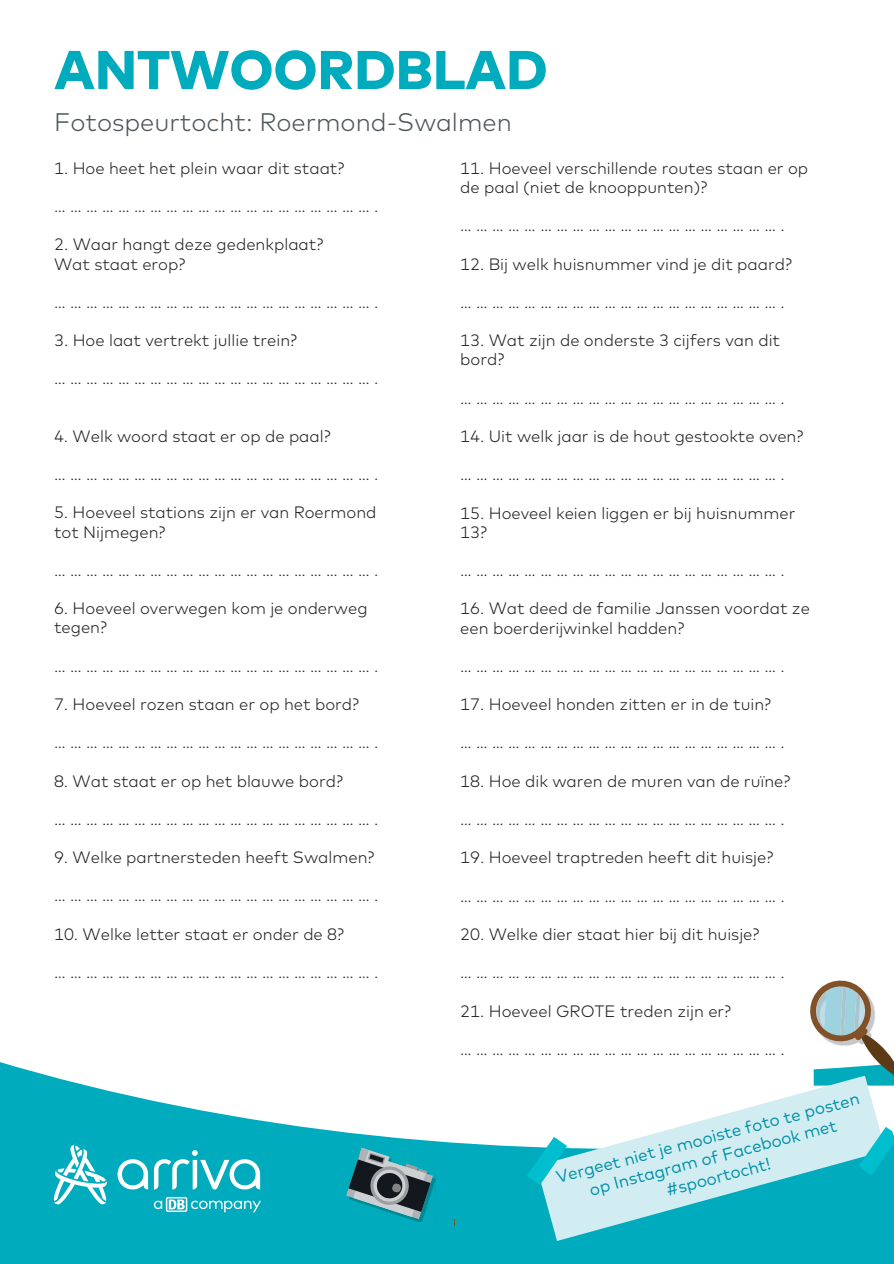
<style>
.page{position:relative;width:894px;height:1264px;background:#fff}
.page>*{position:absolute;margin:0;border:0;box-sizing:border-box;transform-origin:0 0}
.t1{font:800 54.45px "Mark";color:#00abbd}
.t2{font:300 25.35px "Mark";color:#4e555a}
.t3{font:17.1px/20.2px "Mark Pro";color:#0091a8;text-align:center}
.t4{font:300 16.5px/19.2px "Mark";color:#231f20}
</style>
<div class="page">
<svg style="left:0;top:1062px;width:893px;height:201px;fill:#00abbd"></svg>
<svg style="left:154px;top:1196px;width:107px;height:16px;background:#45c1ce"></svg>
<svg style="left:117px;top:1159px;width:31px;height:30px"></svg>
<svg style="left:154px;top:1150px;width:106px;height:39px"></svg>
<svg style="left:54px;top:1144px;width:53px;height:60px"></svg>
<svg style="left:395px;top:1120px;width:32px;height:18px"></svg>
<svg style="left:346px;top:1147px;width:108px;height:91px;background:#27929e"></svg>
<svg style="left:324px;top:1133px;width:7px;height:52px"></svg>
<svg style="left:536px;top:1226px;width:349px;height:14px;background:#12b0c1"></svg>
<svg style="left:526px;top:980px;width:367px;height:246px"></svg>
<h1 class="t1" style="left:54px;top:34px;width:495px">ANTWOORDBLAD</h1>
<h2 class="t2" style="left:54px;top:105px;width:459px">Fotospeurtocht: Roermond-Swalmen</h2>
<p class="t4" style="left:54px;top:158px;width:292px">1. Hoe heet het plein waar dit staat?</p>
<p class="t4" style="left:54px;top:196px;width:326px">…………………………………………………….</p>
<p class="t4" style="left:54px;top:234px;width:271px">2. Waar hangt deze gedenkplaat?<br>Wat staat erop?</p>
<p class="t4" style="left:54px;top:292px;width:326px">…………………………………………………….</p>
<p class="t4" style="left:54px;top:330px;width:244px">3. Hoe laat vertrekt jullie trein?</p>
<p class="t4" style="left:54px;top:368px;width:326px">…………………………………………………….</p>
<p class="t4" style="left:54px;top:426px;width:278px">4. Welk woord staat er op de paal?</p>
<p class="t4" style="left:54px;top:464px;width:326px">…………………………………………………….</p>
<p class="t4" style="left:54px;top:502px;width:324px">5. Hoeveel stations zijn er van Roermond tot Nijmegen?</p>
<p class="t4" style="left:54px;top:560px;width:326px">…………………………………………………….</p>
<p class="t4" style="left:54px;top:598px;width:315px">6. Hoeveel overwegen kom je onderweg tegen?</p>
<p class="t4" style="left:54px;top:655px;width:326px">…………………………………………………….</p>
<p class="t4" style="left:54px;top:694px;width:306px">7. Hoeveel rozen staan er op het bord?</p>
<p class="t4" style="left:54px;top:732px;width:326px">…………………………………………………….</p>
<p class="t4" style="left:54px;top:770px;width:290px">8. Wat staat er op het blauwe bord?</p>
<p class="t4" style="left:54px;top:809px;width:326px">…………………………………………………….</p>
<p class="t4" style="left:54px;top:847px;width:322px">9. Welke partnersteden heeft Swalmen?</p>
<p class="t4" style="left:54px;top:885px;width:326px">…………………………………………………….</p>
<p class="t4" style="left:54px;top:923px;width:291px">10. Welke letter staat er onder de 8?</p>
<p class="t4" style="left:54px;top:962px;width:326px">…………………………………………………….</p>
<p class="t4" style="left:460px;top:158px;width:349px">11. Hoeveel verschillende routes staan er op de paal (niet de knooppunten)?</p>
<p class="t4" style="left:460px;top:215px;width:326px">…………………………………………………….</p>
<p class="t4" style="left:460px;top:254px;width:333px">12. Bij welk huisnummer vind je dit paard?</p>
<p class="t4" style="left:460px;top:292px;width:326px">…………………………………………………….</p>
<p class="t4" style="left:460px;top:330px;width:321px">13. Wat zijn de onderste 3 cijfers van dit bord?</p>
<p class="t4" style="left:460px;top:388px;width:326px">…………………………………………………….</p>
<p class="t4" style="left:460px;top:426px;width:344px">14. Uit welk jaar is de hout gestookte oven?</p>
<p class="t4" style="left:460px;top:464px;width:326px">…………………………………………………….</p>
<p class="t4" style="left:460px;top:502px;width:336px">15. Hoeveel keien liggen er bij huisnummer<br>13?</p>
<p class="t4" style="left:460px;top:560px;width:326px">…………………………………………………….</p>
<p class="t4" style="left:460px;top:598px;width:351px">16. Wat deed de familie Janssen voordat ze een boerderijwinkel hadden?</p>
<p class="t4" style="left:460px;top:656px;width:326px">…………………………………………………….</p>
<p class="t4" style="left:460px;top:694px;width:312px">17. Hoeveel honden zitten er in de tuin?</p>
<p class="t4" style="left:460px;top:732px;width:326px">…………………………………………………….</p>
<p class="t4" style="left:460px;top:770px;width:332px">18. Hoe dik waren de muren van de ruïne?</p>
<p class="t4" style="left:460px;top:809px;width:326px">…………………………………………………….</p>
<p class="t4" style="left:460px;top:847px;width:314px">19. Hoeveel traptreden heeft dit huisje?</p>
<p class="t4" style="left:460px;top:885px;width:326px">…………………………………………………….</p>
<p class="t4" style="left:460px;top:924px;width:301px">20. Welke dier staat hier bij dit huisje?</p>
<p class="t4" style="left:460px;top:962px;width:326px">…………………………………………………….</p>
<p class="t4" style="left:460px;top:1000px;width:272px">21. Hoeveel GROTE treden zijn er?</p>
<p class="t4" style="left:460px;top:1038px;width:326px">…………………………………………………….</p>
<p class="t3" style="left:554px;top:1169px;width:314px;rotate:-15deg">Vergeet niet je mooiste foto te posten op Instagram of Facebook met #spoortocht!</p>
</div>
